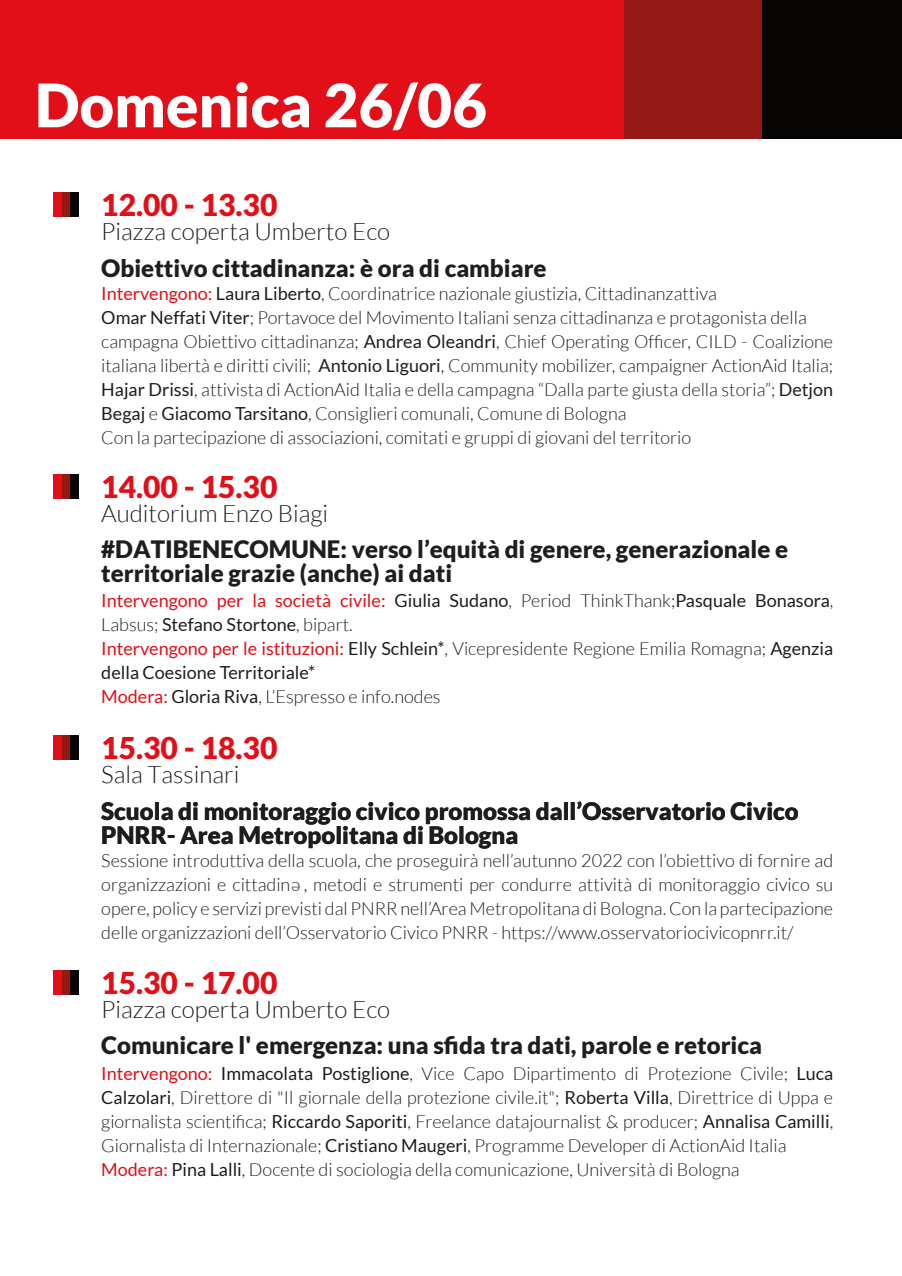
<style>
.page{position:relative;width:902px;height:1276px;background:#fff}
.page>*{position:absolute;margin:0;border:0;box-sizing:border-box;transform-origin:0 0}
.t1{font:900 60px "Lato";color:#fff}
.t2{font:900 30px "Lato";color:#e20e18}
.t3{font:900 24px/24px "Lato";color:#1e1e1c}
.t4{font:300 24px "Lato";color:#1d1d1b}
.t5{font:300 18px/24px "Lato";color:#1d1d1b}
.t6{font:18px/24px "Lato";color:#1d1d1b}
.s1{font-weight:400;color:#e20e18}
.s2{font-weight:400}
.s3{color:#e20e18}
.s4{font-weight:300}
</style>
<div class="page">
<div style="left:0;top:0;width:901px;height:139px;background:#e20e18"></div>
<div style="left:61px;top:474px;width:9px;height:24px;background:#941914"></div>
<div style="left:53px;top:474px;width:8px;height:24px;background:#e20e18"></div>
<div style="left:70px;top:474px;width:9px;height:24px;background:#070605"></div>
<div style="left:623px;top:0;width:139px;height:139px;background:#941914"></div>
<div style="left:762px;top:0;width:139px;height:139px;background:#070605"></div>
<div style="left:61px;top:192px;width:9px;height:25px;background:#941914"></div>
<div style="left:53px;top:192px;width:8px;height:25px;background:#e20e18"></div>
<div style="left:70px;top:192px;width:9px;height:25px;background:#070605"></div>
<div style="left:61px;top:970px;width:9px;height:24px;background:#941914"></div>
<div style="left:53px;top:970px;width:8px;height:24px;background:#e20e18"></div>
<div style="left:70px;top:970px;width:9px;height:24px;background:#070605"></div>
<div style="left:61px;top:736px;width:9px;height:24px;background:#941914"></div>
<div style="left:53px;top:736px;width:8px;height:24px;background:#e20e18"></div>
<div style="left:70px;top:736px;width:9px;height:24px;background:#070605"></div>
<h1 class="t1" style="left:35px;top:70px;width:453px">Domenica 26/06</h1>
<h2 class="t2" style="left:101px;top:187px;width:178px">12.00 - 13.30</h2>
<h3 class="t4" style="left:101px;top:219px;width:290px">Piazza coperta Umberto Eco</h3>
<h3 class="t3" style="left:101px;top:255px;width:447px">Obiettivo cittadinanza: è ora di cambiare</h3>
<p class="t5" style="left:101px;top:281px;width:733px"><span class="s1">Intervengono:</span> <span class="s2">Laura Liberto</span>, Coordinatrice nazionale giustizia, Cittadinanzattiva<br><span class="s2">Omar Neffati Viter</span>; Portavoce del Movimento Italiani senza cittadinanza e protagonista della campagna Obiettivo cittadinanza; <span class="s2">Andrea Oleandri</span>, Chief Operating Officer, CILD - Coalizione italiana libertà e diritti civili; <span class="s2">Antonio Liguori</span>, Community mobilizer, campaigner ActionAid Italia; <span class="s2">Hajar Drissi</span>, attivista di ActionAid Italia e della campagna “Dalla parte giusta della storia”; <span class="s2">Detjon Begaj</span> e <span class="s2">Giacomo Tarsitano</span>, Consiglieri comunali, Comune di Bologna<br>Con la partecipazione di associazioni, comitati e gruppi di giovani del territorio</p>
<h2 class="t2" style="left:101px;top:469px;width:178px">14.00 - 15.30</h2>
<h3 class="t4" style="left:101px;top:500px;width:228px">Auditorium Enzo Biagi</h3>
<h3 class="t3" style="left:101px;top:537px;width:688px">#DATIBENECOMUNE: verso l’equità di genere, generazionale e territoriale grazie (anche) ai dati</h3>
<p class="t6" style="left:101px;top:588px;width:733px"><span class="s3">Intervengono per la società civile:</span> Giulia Sudano<span class="s4">, Period ThinkThank;</span>Pasquale Bonasora<span class="s4">, Labsus;</span> Stefano Stortone<span class="s4">, bipart.<br></span><span class="s3">Intervengono per le istituzioni:</span> Elly Schlein*<span class="s4">, Vicepresidente Regione Emilia Romagna;</span> Agenzia della Coesione Territoriale*<br><span class="s3">Modera:</span> Gloria Riva<span class="s4">, L’Espresso e info.nodes</span></p>
<h2 class="t2" style="left:101px;top:731px;width:178px">15.30 - 18.30</h2>
<h3 class="t4" style="left:101px;top:762px;width:140px">Sala Tassinari</h3>
<h3 class="t3" style="left:101px;top:798px;width:699px">Scuola di monitoraggio civico promossa dall’Osservatorio Civico<br>PNRR- Area Metropolitana di Bologna</h3>
<p class="t5" style="left:101px;top:849px;width:733px;text-align:justify">Sessione introduttiva della scuola, che proseguirà nell’autunno 2022 con l’obiettivo di fornire ad organizzazioni e cittadin , metodi e strumenti per condurre attività di monitoraggio civico su opere, policy e servizi previsti dal PNRR nell’Area Metropolitana di Bologna. Con la partecipazione delle organizzazioni dell’Osservatorio Civico PNRR - https://www.osservatoriocivicopnrr.it/</p>
<p class="t5" style="left:300px;top:900px;width:11px;rotate:-180deg">e</p>
<h2 class="t2" style="left:101px;top:965px;width:178px">15.30 - 17.00</h2>
<h3 class="t4" style="left:101px;top:996px;width:290px">Piazza coperta Umberto Eco</h3>
<h3 class="t3" style="left:101px;top:1033px;width:662px">Comunicare l' emergenza: una sfida tra dati, parole e retorica</h3>
<p class="t5" style="left:101px;top:1062px;width:733px"><span class="s1">Intervengono:</span> <span class="s2">Immacolata Postiglione</span>, Vice Capo Dipartimento di Protezione Civile; <span class="s2">Luca Calzolari</span>, Direttore di "Il giornale della protezione civile.it"; <span class="s2">Roberta Villa</span>, Direttrice di Uppa e giornalista scientifica; <span class="s2">Riccardo Saporiti</span>, Freelance datajournalist &amp; producer; <span class="s2">Annalisa Camilli</span>, Giornalista di Internazionale; <span class="s2">Cristiano Maugeri</span>, Programme Developer di ActionAid Italia <span class="s1">Modera:</span> <span class="s2">Pina Lalli</span>, Docente di sociologia della comunicazione, Università di Bologna</p>
</div>
